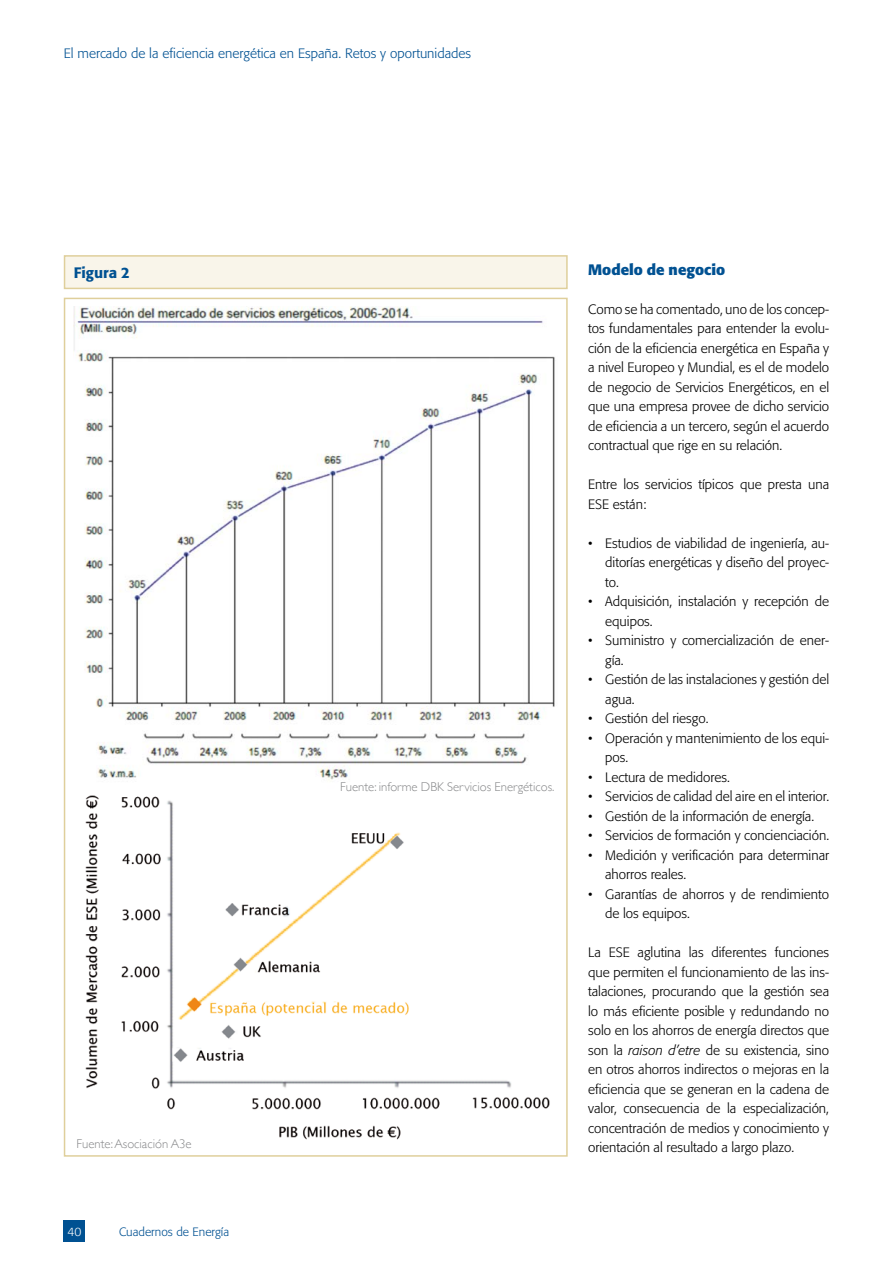
<style>
.page{position:relative;width:893px;height:1263px;background:#fff}
.page>*{position:absolute;margin:0;border:0;box-sizing:border-box;transform-origin:0 0}
.t1{font:700 15px "Formata";color:#005192}
.t2{font:500 15px "Formata";color:#005192}
.t3{font:300 13.5px/19.5px "Formata";color:#000}
.t4{font:300 13.5px "Formata";color:#005192}
.t5{font:300 12.75px "Gill Sans";color:#87888a}
.t6{font:300 12px "Formata";color:#005192}
.t7{font:300 12px "Formata";color:#fff}
.s1{font-style:italic}
</style>
<div class="page">
<div style="left:64px;top:1220px;width:21px;height:22px;background:#005192"></div>
<div style="left:65px;top:256px;width:502px;height:32px;background:#f9f5ea"></div>
<div style="left:64px;top:255px;width:504px;height:34px;border:2px solid #dfcf9b"></div>
<img style="left:74px;top:306px;width:481px;height:474px">
<img style="left:85px;top:795px;width:465px;height:345px">
<p class="t4" style="left:64px;top:46px;width:409px">El mercado de la eficiencia energética en España. Retos y oportunidades</p>
<p class="t2" style="left:74px;top:264px;width:58px">Figura 2</p>
<p class="t5" style="left:77px;top:1134px;width:117px">Fuente: Asociación A3e</p>
<p class="t7" style="left:67px;top:1224px;width:15px">40</p>
<p class="t6" style="left:119px;top:1224px;width:112px">Cuadernos de Energía</p>
<p class="t5" style="left:340px;top:777px;width:216px">Fuente: informe DBK Servicios Energéticos.</p>
<p class="t1" style="left:588px;top:260px;width:138px">Modelo de negocio</p>
<p class="t3" style="left:588px;top:299px;width:242px;text-align:justify">Como se ha comentado, uno de los concep&shy;tos fundamentales para entender la evolu&shy;ción de la eficiencia energética en España y a nivel Europeo y Mundial, es el de modelo de negocio de Servicios Energéticos, en el que una empresa provee de dicho servicio de eficiencia a un tercero, según el acuerdo contractual que rige en su relación.</p>
<p class="t3" style="left:588px;top:475px;width:242px">Entre los servicios típicos que presta una<br>ESE están:</p>
<p class="t3" style="left:605px;top:533px;width:225px;text-align:justify;text-indent:-17px">• Estudios de viabilidad de ingeniería, au&shy;ditorías energéticas y diseño del proyec&shy;to.</p>
<p class="t3" style="left:605px;top:592px;width:225px;text-indent:-17px">• Adquisición, instalación y recepción de equipos.</p>
<p class="t3" style="left:605px;top:631px;width:225px;text-indent:-17px">• Suministro y comercialización de ener&shy;gía.</p>
<p class="t3" style="left:605px;top:670px;width:225px;text-indent:-17px">• Gestión de las instalaciones y gestión del agua.</p>
<p class="t3" style="left:588px;top:709px;width:122px">• Gestión del riesgo.</p>
<p class="t3" style="left:605px;top:728px;width:225px;text-indent:-17px">• Operación y mantenimiento de los equi&shy;pos.</p>
<p class="t3" style="left:588px;top:767px;width:143px">• Lectura de medidores.</p>
<p class="t3" style="left:588px;top:787px;width:242px">• Servicios de calidad del aire en el interior.</p>
<p class="t3" style="left:588px;top:806px;width:228px">• Gestión de la información de energía.</p>
<p class="t3" style="left:588px;top:826px;width:242px">• Servicios de formación y concienciación.</p>
<p class="t3" style="left:605px;top:845px;width:225px;text-indent:-17px">• Medición y verificación para determinar ahorros reales.</p>
<p class="t3" style="left:605px;top:884px;width:225px;text-indent:-17px">• Garantías de ahorros y de rendimiento de los equipos.</p>
<p class="t3" style="left:588px;top:943px;width:242px;text-align:justify">La ESE aglutina las diferentes funciones que permiten el funcionamiento de las ins&shy;talaciones, procurando que la gestión sea lo más eficiente posible y redundando no solo en los ahorros de energía directos que son la <span class="s1">raison d’etre</span> de su existencia, sino en otros ahorros indirectos o mejoras en la eficiencia que se generan en la cadena de valor, consecuencia de la especialización, concentración de medios y conocimiento y orientación al resultado a largo plazo.</p>
</div>
